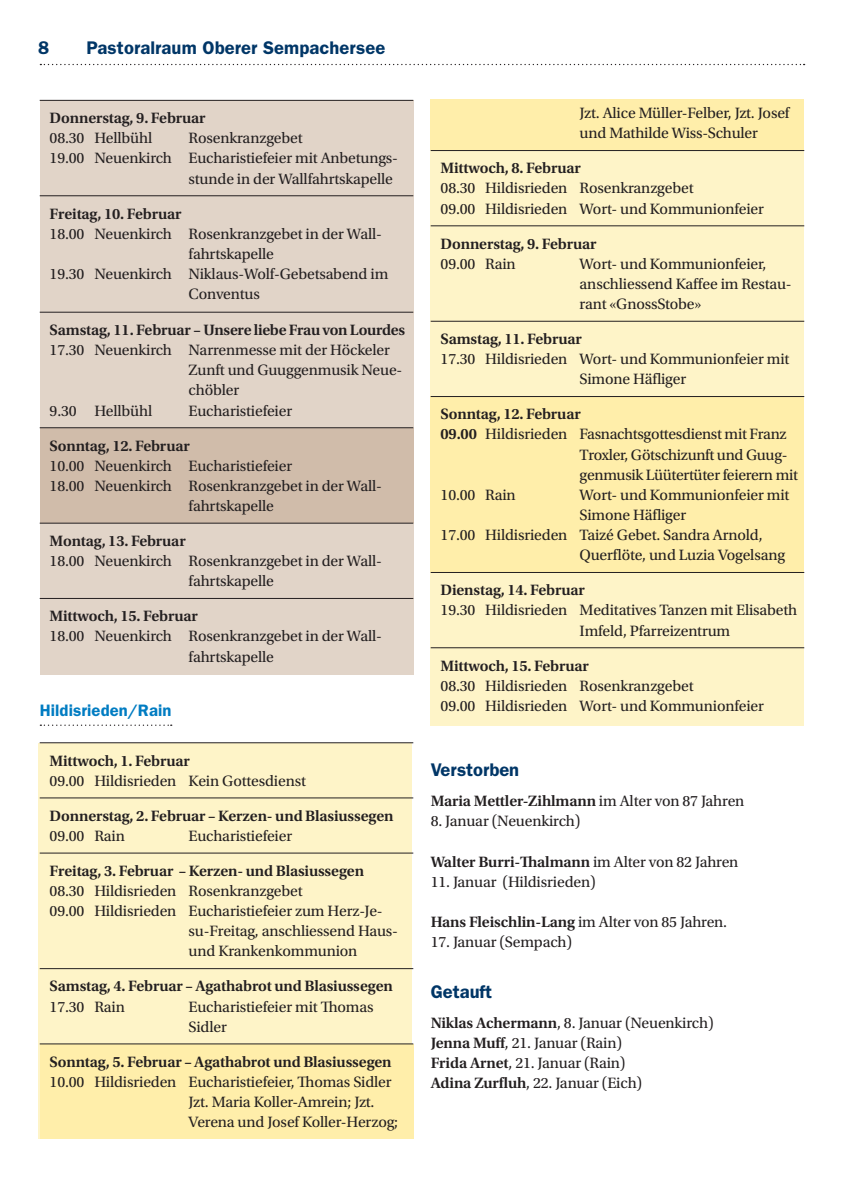
<style>
.page{position:relative;width:844px;height:1191px;background:#fff}
.page>*{position:absolute;margin:0;border:0;box-sizing:border-box;transform-origin:0 0}
.t1{font:600 18.38px "ITC Franklin Gothic Std";letter-spacing:.005em;color:#003667}
.t2{font:600 16.62px "ITC Franklin Gothic Std";letter-spacing:.005em;color:#007cc2}
.t3{font:15.75px/20.1px "Utopia Std";letter-spacing:-.01em;color:#231f20}
.t4{font:600 15.75px "Utopia Std";letter-spacing:-.01em;color:#231f20}
.s1{font-weight:600}
.s2{font-weight:400}
</style>
<div class="page">
<svg style="left:40px;top:64px;width:764px;height:1px"></svg>
<div style="left:430px;top:99px;width:374px;height:626px;background:#fef4c8"></div>
<div style="left:40px;top:100px;width:373px;height:575px;background:#e1d4c8"></div>
<div style="left:38px;top:743px;width:374px;height:395px;background:#fef4c8"></div>
<hr style="left:40px;top:100px;width:373px;height:1px;background:#231f20">
<hr style="left:40px;top:195px;width:373px;height:1px;background:#231f20">
<hr style="left:40px;top:312px;width:373px;height:1px;background:#231f20">
<div style="left:40px;top:428px;width:373px;height:34px;background:#d0bcaa"></div>
<hr style="left:40px;top:427px;width:373px;height:1px;background:#231f20">
<div style="left:40px;top:452px;width:373px;height:30px;background:#d0bcaa"></div>
<div style="left:40px;top:472px;width:373px;height:50px;background:#d0bcaa"></div>
<hr style="left:40px;top:523px;width:373px;height:1px;background:#231f20">
<hr style="left:40px;top:598px;width:373px;height:1px;background:#231f20">
<svg style="left:40px;top:724px;width:132px;height:2px"></svg>
<hr style="left:40px;top:742px;width:373px;height:1px;background:#231f20">
<hr style="left:40px;top:797px;width:373px;height:1px;background:#231f20">
<hr style="left:40px;top:852px;width:373px;height:1px;background:#231f20">
<hr style="left:40px;top:968px;width:373px;height:1px;background:#231f20">
<div style="left:40px;top:1044px;width:373px;height:34px;background:#fea"></div>
<hr style="left:40px;top:1043px;width:373px;height:1px;background:#231f20">
<div style="left:40px;top:1068px;width:373px;height:30px;background:#fea"></div>
<div style="left:40px;top:1088px;width:373px;height:50px;background:#fea"></div>
<div style="left:430px;top:99px;width:374px;height:51px;background:#fea"></div>
<hr style="left:430px;top:150px;width:374px;height:1px;background:#231f20">
<hr style="left:430px;top:225px;width:374px;height:1px;background:#231f20">
<hr style="left:430px;top:321px;width:374px;height:1px;background:#231f20">
<div style="left:430px;top:397px;width:374px;height:34px;background:#fea"></div>
<hr style="left:430px;top:396px;width:374px;height:1px;background:#231f20">
<div style="left:430px;top:420px;width:374px;height:71px;background:#fea"></div>
<div style="left:430px;top:481px;width:374px;height:50px;background:#fea"></div>
<div style="left:430px;top:521px;width:374px;height:51px;background:#fea"></div>
<hr style="left:430px;top:572px;width:374px;height:1px;background:#231f20">
<hr style="left:430px;top:647px;width:374px;height:1px;background:#231f20">
<p class="t1" style="left:38px;top:37px;width:13px">8</p>
<p class="t1" style="left:87px;top:37px;width:300px">Pastoralraum Oberer Sempachersee</p>
<p class="t4" style="left:50px;top:109px;width:157px">Donnerstag, 9. Februar</p>
<p class="t3" style="left:50px;top:128px;width:104px">08.30 Hellbühl</p>
<p class="t3" style="left:189px;top:128px;width:115px">Rosenkranzgebet</p>
<p class="t3" style="left:50px;top:148px;width:350px">19.00 Neuenkirch Eucharistiefeier mit Anbetungs-</p>
<p class="t3" style="left:189px;top:169px;width:206px">stunde in der Wallfahrtskapelle</p>
<p class="t4" style="left:50px;top:204px;width:133px">Freitag, 10. Februar</p>
<p class="t3" style="left:50px;top:224px;width:334px">18.00 Neuenkirch Rosenkranzgebet in der Wall-</p>
<p class="t3" style="left:189px;top:244px;width:87px">fahrtskapelle</p>
<p class="t3" style="left:50px;top:264px;width:340px">19.30 Neuenkirch Niklaus-Wolf-Gebetsabend im</p>
<p class="t3" style="left:189px;top:284px;width:73px">Conventus</p>
<p class="t4" style="left:50px;top:321px;width:357px">Samstag, 11. Februar – Unsere liebe Frau von Lourdes</p>
<p class="t3" style="left:50px;top:340px;width:342px">17.30 Neuenkirch Narrenmesse mit der Höckeler</p>
<p class="t3" style="left:189px;top:360px;width:215px">Zunft und Guuggenmusik Neue-</p>
<p class="t3" style="left:189px;top:380px;width:52px">chöbler</p>
<p class="t3" style="left:50px;top:401px;width:104px">9.30 Hellbühl</p>
<p class="t3" style="left:189px;top:401px;width:105px">Eucharistiefeier</p>
<p class="t4" style="left:50px;top:436px;width:142px">Sonntag, 12. Februar</p>
<p class="t3" style="left:50px;top:456px;width:244px">10.00 Neuenkirch Eucharistiefeier</p>
<p class="t3" style="left:50px;top:476px;width:334px">18.00 Neuenkirch Rosenkranzgebet in der Wall-</p>
<p class="t3" style="left:189px;top:496px;width:87px">fahrtskapelle</p>
<p class="t4" style="left:50px;top:532px;width:138px">Montag, 13. Februar</p>
<p class="t3" style="left:189px;top:551px;width:195px;text-indent:-139px">18.00 Neuenkirch Rosenkranzgebet in der Wall&shy;fahrtskapelle</p>
<p class="t4" style="left:50px;top:607px;width:150px">Mittwoch, 15. Februar</p>
<p class="t3" style="left:189px;top:626px;width:195px;text-indent:-139px">18.00 Neuenkirch Rosenkranzgebet in der Wall&shy;fahrtskapelle</p>
<p class="t2" style="left:40px;top:700px;width:133px">Hildisrieden/Rain</p>
<p class="t4" style="left:50px;top:751px;width:142px">Mittwoch, 1. Februar</p>
<p class="t3" style="left:50px;top:771px;width:258px">09.00 Hildisrieden Kein Gottesdienst</p>
<p class="t4" style="left:50px;top:806px;width:345px">Donnerstag, 2. Februar – Kerzen- und Blasiussegen</p>
<p class="t3" style="left:50px;top:826px;width:77px">09.00 Rain</p>
<p class="t3" style="left:189px;top:826px;width:105px">Eucharistiefeier</p>
<p class="t4" style="left:50px;top:862px;width:316px">Freitag, 3. Februar – Kerzen- und Blasiussegen</p>
<p class="t3" style="left:50px;top:881px;width:254px">08.30 Hildisrieden Rosenkranzgebet</p>
<p class="t3" style="left:50px;top:901px;width:334px">09.00 Hildisrieden Eucharistiefeier zum Herz-Je-</p>
<p class="t3" style="left:189px;top:921px;width:211px">su-Freitag, anschliessend Haus-</p>
<p class="t3" style="left:189px;top:941px;width:170px">und Krankenkommunion</p>
<p class="t4" style="left:50px;top:977px;width:344px">Samstag, 4. Februar – Agathabrot und Blasiussegen</p>
<p class="t3" style="left:50px;top:996px;width:77px">17.30 Rain</p>
<p class="t3" style="left:189px;top:996px;width:186px">Eucharistiefeier mit Thomas<br>Sidler</p>
<p class="t4" style="left:50px;top:1052px;width:343px">Sonntag, 5. Februar – Agathabrot und Blasiussegen</p>
<p class="t3" style="left:189px;top:1072px;width:211px;text-indent:-139px">10.00 Hildisrieden Eucharistiefeier, Thomas Sidler<br>Jzt. Maria Koller-Amrein; Jzt.<br>Verena und Josef Koller-Herzog;</p>
<p class="t3" style="left:579px;top:103px;width:211px">Jzt. Alice Müller-Felber, Jzt. Josef und Mathilde Wiss-Schuler</p>
<p class="t4" style="left:440px;top:159px;width:142px">Mittwoch, 8. Februar</p>
<p class="t3" style="left:440px;top:179px;width:325px">08.30 Hildisrieden Rosenkranzgebet<br>09.00 Hildisrieden Wort- und Kommunionfeier</p>
<p class="t4" style="left:440px;top:235px;width:157px">Donnerstag, 9. Februar</p>
<p class="t3" style="left:440px;top:254px;width:77px">09.00 Rain</p>
<p class="t3" style="left:579px;top:254px;width:213px">Wort- und Kommunionfeier, anschliessend Kaffee im Restau&shy;rant «GnossStobe»</p>
<p class="t4" style="left:440px;top:330px;width:143px">Samstag, 11. Februar</p>
<p class="t3" style="left:579px;top:349px;width:211px;text-indent:-139px">17.30 Hildisrieden Wort- und Kommunionfeier mit<br>Simone Häfliger</p>
<p class="t4" style="left:440px;top:405px;width:142px">Sonntag, 12. Februar</p>
<p class="t3" style="left:440px;top:424px;width:347px"><span class="s1">09.00</span> Hildisrieden Fasnachtsgottesdienst mit Franz</p>
<p class="t3" style="left:579px;top:445px;width:209px">Troxler, Götschizunft und Guug-</p>
<p class="t3" style="left:579px;top:465px;width:220px">genmusik Lüütertüter feierern mit</p>
<p class="t3" style="left:440px;top:485px;width:77px">10.00 Rain</p>
<p class="t3" style="left:579px;top:485px;width:211px">Wort- und Kommunionfeier mit</p>
<p class="t3" style="left:579px;top:505px;width:108px">Simone Häfliger</p>
<p class="t3" style="left:440px;top:525px;width:323px">17.00 Hildisrieden Taizé Gebet. Sandra Arnold,</p>
<p class="t3" style="left:579px;top:545px;width:207px">Querflöte, und Luzia Vogelsang</p>
<p class="t4" style="left:440px;top:581px;width:146px">Dienstag, 14. Februar</p>
<p class="t3" style="left:579px;top:600px;width:219px;text-indent:-139px">19.30 Hildisrieden Meditatives Tanzen mit Elisabeth<br>Imfeld, Pfarreizentrum</p>
<p class="t4" style="left:440px;top:656px;width:150px">Mittwoch, 15. Februar</p>
<p class="t3" style="left:440px;top:676px;width:325px">08.30 Hildisrieden Rosenkranzgebet<br>09.00 Hildisrieden Wort- und Kommunionfeier</p>
<p class="t1" style="left:430px;top:759px;width:90px">Verstorben</p>
<p class="t4" style="left:430px;top:792px;width:315px">Maria Mettler-Zihlmann <span class="s2">im Alter von 87 Jahren</span></p>
<p class="t3" style="left:430px;top:811px;width:151px">8. Januar (Neuenkirch)</p>
<p class="t4" style="left:430px;top:852px;width:309px">Walter Burri-Thalmann <span class="s2">im Alter von 82 Jahren</span></p>
<p class="t3" style="left:430px;top:872px;width:166px">11. Januar (Hildisrieden)</p>
<p class="t4" style="left:430px;top:913px;width:298px">Hans Fleischlin-Lang <span class="s2">im Alter von 85 Jahren.</span></p>
<p class="t3" style="left:430px;top:932px;width:143px">17. Januar (Sempach)</p>
<p class="t1" style="left:430px;top:980px;width:63px">Getauft</p>
<p class="t3" style="left:430px;top:1012px;width:284px"><span class="s1">Niklas Achermann</span>, 8. Januar (Neuenkirch)<br><span class="s1">Jenna Muff</span>, 21. Januar (Rain)<br><span class="s1">Frida Arnet</span>, 21. Januar (Rain)<br><span class="s1">Adina Zurfluh</span>, 22. Januar (Eich)</p>
</div>
